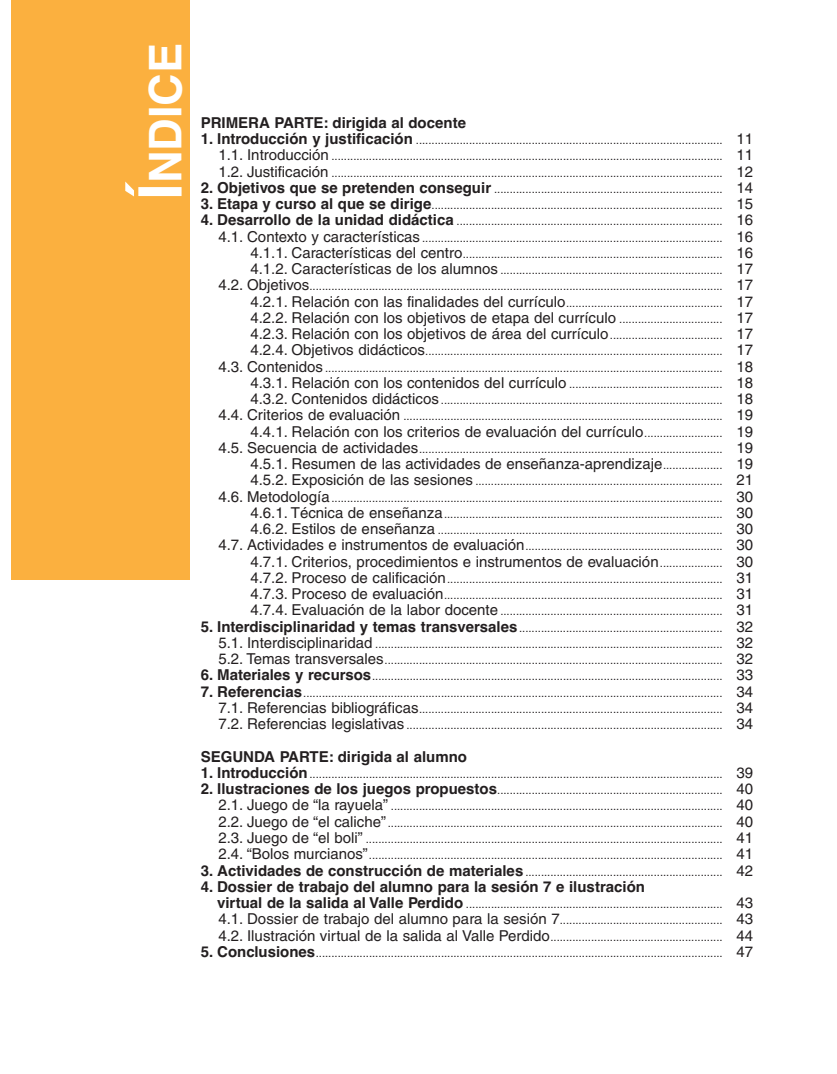
<style>
.page{position:relative;width:837px;height:1074px;background:#fff}
.page>*{position:absolute;margin:0;border:0;box-sizing:border-box;transform-origin:0 0}
.t1{font:45px "Helvetica Bold TT";color:#fff}
.t2{font:15px/16.2px "Helvetica";color:#231f20}
.t3{font:15px "Helvetica Bold TT";color:#231f20}
.t4{font:11.25px/16.2px "Helvetica";color:#231f20;text-align:justify}
.s1{font-size:60px}
.s2{font-family:"Helvetica Bold TT";font-size:15px}
.s3{font-size:15px}
.s4{font-size:11.25px}
</style>
<div class="page">
<div style="left:11px;top:0;width:178px;height:580px;background:#fbb03f"></div>
<h1 class="t1" style="left:140px;top:200px;width:158px;rotate:-90deg"><span class="s1">Í</span>NDICE</h1>
<h2 class="t3" style="left:201px;top:114px;width:267px">PRIMERA PARTE: dirigida al docente</h2>
<p class="t4" style="left:218px;top:133px;width:536px;text-indent:-18px"><span class="s2">1. Introducción y justificación</span> .................................................................................................. <span class="s3">11<br>1.1. Introducción</span> ............................................................................................................................. <span class="s3">11<br>1.2. Justificación</span> ............................................................................................................................. <span class="s3">12</span></p>
<p class="t4" style="left:201px;top:182px;width:553px"><span class="s2">2. Objetivos que se pretenden conseguir</span> ......................................................................... <span class="s3">14</span></p>
<p class="t4" style="left:201px;top:198px;width:553px"><span class="s2">3. Etapa y curso al que se dirige</span>............................................................................................. <span class="s3">15</span></p>
<p class="t4" style="left:201px;top:214px;width:553px;text-align:right"><span class="s2">4. Desarrollo de la unidad didáctica</span> ..................................................................................... <span class="s3">16<br>4.1. Contexto y características</span> ................................................................................................ <span class="s3">16<br>4.1.1. Características del centro</span>................................................................................... <span class="s3">16<br>4.1.2. Características de los alumnos</span> ....................................................................... <span class="s3">17<br>4.2. Objetivos</span>.................................................................................................................................... <span class="s3">17<br>4.2.1. Relación con las finalidades del currículo</span>.................................................. <span class="s3">17</span></p>
<h2 class="t2" style="left:250px;top:311px;width:504px">4.2.2. Relación con los objetivos de etapa del currículo <span class="s4">.................................</span> 17<br>4.2.3. Relación con los objetivos de área del currículo<span class="s4">....................................</span> 17</h2>
<p class="t4" style="left:218px;top:344px;width:536px;text-align:right"><span class="s3">4.2.4. Objetivos didácticos</span>............................................................................................... <span class="s3">17<br>4.3. Contenidos</span> ............................................................................................................................... <span class="s3">18<br>4.3.1. Relación con los contenidos del currículo</span> ................................................. <span class="s3">18<br>4.3.2. Contenidos didácticos</span> .......................................................................................... <span class="s3">18<br>4.4. Criterios de evaluación</span> ...................................................................................................... <span class="s3">19</span></p>
<h2 class="t2" style="left:250px;top:424px;width:504px">4.4.1. Relación con los criterios de evaluación del currículo<span class="s4">.........................</span> 19</h2>
<p class="t4" style="left:218px;top:442px;width:536px"><span class="s3">4.5. Secuencia de actividades</span>................................................................................................. <span class="s3">19</span></p>
<h2 class="t2" style="left:250px;top:457px;width:504px">4.5.1. Resumen de las actividades de enseñanza-aprendizaje<span class="s4">...................</span> 19</h2>
<p class="t4" style="left:218px;top:474px;width:536px;text-align:right"><span class="s3">4.5.2. Exposición de las sesiones</span> ............................................................................... <span class="s3">21<br>4.6. Metodología</span>............................................................................................................................. <span class="s3">30<br>4.6.1. Técnica de enseñanza</span>......................................................................................... <span class="s3">30<br>4.6.2. Estilos de enseñanza</span> ........................................................................................... <span class="s3">30<br>4.7. Actividades e instrumentos de evaluación</span>............................................................... <span class="s3">30</span></p>
<h2 class="t2" style="left:250px;top:554px;width:504px">4.7.1. Criterios, procedimientos e instrumentos de evaluación<span class="s4">....................</span> 30</h2>
<p class="t4" style="left:250px;top:572px;width:504px"><span class="s3">4.7.2. Proceso de calificación</span>........................................................................................ <span class="s3">31<br>4.7.3. Proceso de evaluación</span>......................................................................................... <span class="s3">31<br>4.7.4. Evaluación de la labor docente</span> ....................................................................... <span class="s3">31</span></p>
<p class="t4" style="left:218px;top:620px;width:536px;text-indent:-18px"><span class="s2">5. Interdisciplinaridad y temas transversales</span>................................................................. <span class="s3">32<br>5.1. Interdisciplinaridad</span> ............................................................................................................... <span class="s3">32<br>5.2. Temas transversales</span>............................................................................................................ <span class="s3">32</span></p>
<p class="t4" style="left:201px;top:669px;width:553px"><span class="s2">6. Materiales y recursos</span>................................................................................................................ <span class="s3">33</span></p>
<p class="t4" style="left:218px;top:685px;width:536px;text-indent:-18px"><span class="s2">7. Referencias</span>...................................................................................................................................... <span class="s3">34<br>7.1. Referencias bibliográficas</span>................................................................................................. <span class="s3">34<br>7.2. Referencias legislativas</span> ..................................................................................................... <span class="s3">34</span></p>
<h2 class="t3" style="left:201px;top:747px;width:268px">SEGUNDA PARTE: dirigida al alumno</h2>
<p class="t4" style="left:201px;top:767px;width:553px"><span class="s2">1. Introducción</span>.................................................................................................................................... <span class="s3">39</span></p>
<p class="t4" style="left:218px;top:783px;width:536px;text-indent:-18px"><span class="s2">2. Ilustraciones de los juegos propuestos</span>........................................................................ <span class="s3">40<br>2.1. Juego de “la rayuela”</span> .......................................................................................................... <span class="s3">40<br>2.2. Juego de “el caliche”</span>........................................................................................................... <span class="s3">40<br>2.3. Juego de “el boli”</span> .................................................................................................................. <span class="s3">41<br>2.4. “Bolos murcianos”</span>................................................................................................................. <span class="s3">41</span></p>
<p class="t4" style="left:201px;top:864px;width:553px"><span class="s2">3. Actividades de construcción de materiales</span> ............................................................... <span class="s3">42</span></p>
<h2 class="t3" style="left:201px;top:877px;width:445px">4. Dossier de trabajo del alumno para la sesión 7 e ilustración</h2>
<p class="t4" style="left:217px;top:897px;width:537px"><span class="s2">virtual de la salida al Valle Perdido</span> .................................................................................. <span class="s3">43<br>4.1. Dossier de trabajo del alumno para la sesión 7</span>.................................................... <span class="s3">43<br>4.2. Ilustración virtual de la salida al Valle Perdido</span>....................................................... <span class="s3">44</span></p>
<p class="t4" style="left:201px;top:945px;width:553px"><span class="s2">5. Conclusiones</span>.................................................................................................................................. <span class="s3">47</span></p>
</div>
